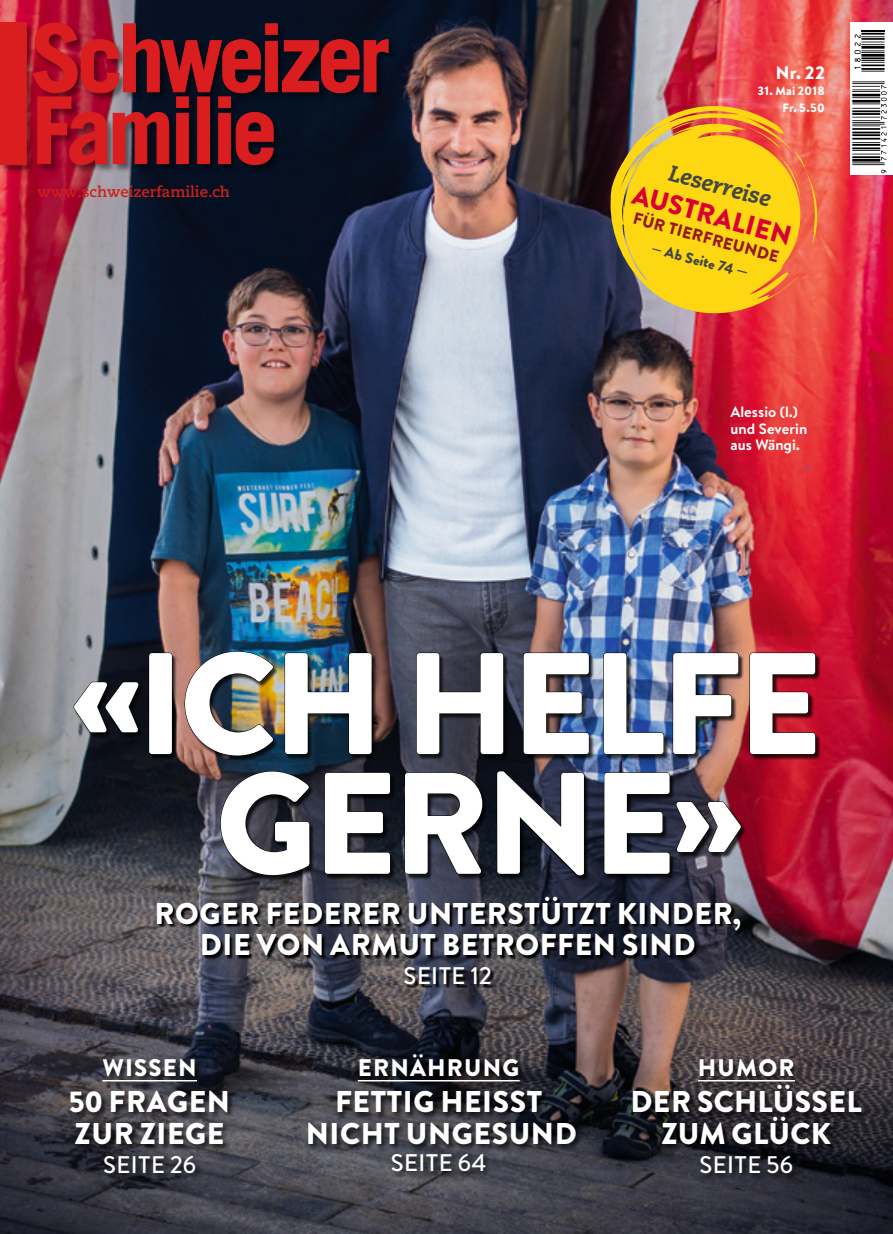
<style>
.page{position:relative;width:893px;height:1234px;background:#fff}
.page>*{position:absolute;margin:0;border:0;box-sizing:border-box;transform-origin:0 0}
.COVER_Headline_100_x{font:900 144.15px/119.7px "Brandon Grotesque";letter-spacing:-.03em;color:#fff;text-align:center}
.COVER_Anriss_Text_Br{font:900 30px/31.5px "Brandon Grotesque";letter-spacing:.02em;color:#fff;text-align:center}
._100_kl_Headline_Brd{font:900 27px "Brandon Grotesque";color:#d90036}
.COVER_Anriss_Seite_B{font:500 24px "Brandon Text";letter-spacing:.02em;color:#fff}
.COVER_Anriss_Titel_B{font:900 24px "Brandon Grotesque";letter-spacing:.05em;color:#fff}
.COVER_Anriss_Text_Br-2{font:500 24px "Brandon Text";letter-spacing:.02em;color:#fff}
._150_Autor_am_Schlus{font:22.5px "Caecilia Heavy Italic Os F";color:#444743}
.COVER_Ausgabe_Brd_x0{font:900 18px "Brandon Text";color:#fff}
._100_kl_Headline_Brd-2{font:900 16.5px "Brandon Grotesque";color:#931a20}
._300_Legende_10pt_x1{font:700 15px/16.5px "Brandon Text";color:#fff}
.COVER_Internetlink_x{font:700 15px "Caecilia";color:#d11f1a}
._100_kl_Headline_Brd-3{font:900 15px "Brandon Grotesque";color:#444743}
.COVER_Ausgabe_Brd_x0-2{font:900 12px "Brandon Text";letter-spacing:.025em;color:#fff}
.s1{font-size:13.5px}
</style>
<div class="page">
<img style="left:0;top:0;width:893px;height:1233px">
<div style="left:0;top:22px;width:398px;height:152px;background:#000;opacity:.45"></div>
<svg style="left:32px;top:22px;width:357px;height:143px;background:#731723"></svg>
<div style="left:0;top:22px;width:27px;height:143px;background:#da1d1e"></div>
<div style="left:74px;top:651px;width:747px;height:229px;background:#000;opacity:.75"></div>
<svg style="left:74px;top:681px;width:65px;height:52px;background:#212327"></svg>
<div style="left:149px;top:652px;width:23px;height:102px;border:1px solid #000;border-radius:3px"></div>
<img style="left:184px;top:650px;width:90px;height:106px">
<img style="left:284px;top:652px;width:88px;height:102px">
<svg style="left:416px;top:652px;width:88px;height:102px;background:#1c1c24"></svg>
<img style="left:523px;top:652px;width:67px;height:102px">
<img style="left:603px;top:652px;width:61px;height:102px">
<img style="left:672px;top:652px;width:67px;height:102px">
<svg style="left:749px;top:652px;width:67px;height:102px;background:#580c15"></svg>
<svg style="left:220px;top:770px;width:90px;height:105px;background:#1e1f26"></svg>
<svg style="left:324px;top:771px;width:67px;height:103px;background:#111217"></svg>
<svg style="left:404px;top:771px;width:79px;height:103px;background:#1b1c23"></svg>
<svg style="left:496px;top:770px;width:89px;height:105px;background:#10121c"></svg>
<svg style="left:603px;top:771px;width:67px;height:103px;background:#131621"></svg>
<svg style="left:676px;top:801px;width:65px;height:51px;background:#2b212a"></svg>
<svg style="left:158px;top:897px;width:586px;height:90px;background:#36363f"></svg>
<div style="left:306px;top:1052px;width:277px;height:126px;background:#000;opacity:.75"></div>
<hr style="left:358px;top:1079px;width:162px;height:2px;background:#fff">
<div style="left:69px;top:1056px;width:166px;height:124px;background:#000;opacity:.75"></div>
<hr style="left:102px;top:1079px;width:95px;height:2px;background:#fff">
<div style="left:631px;top:1056px;width:238px;height:124px;background:#000;opacity:.75"></div>
<hr style="left:698px;top:1079px;width:97px;height:2px;background:#fff">
<div style="left:850px;top:23px;width:43px;height:152px;background:#fff"></div>
<hr style="left:852px;top:164px;width:33px;height:1px;background:#000">
<hr style="left:852px;top:162px;width:33px;height:1px;background:#000">
<hr style="left:852px;top:159px;width:28px;height:3px;background:#000">
<hr style="left:852px;top:83px;width:33px;height:1px;background:#000">
<hr style="left:852px;top:81px;width:33px;height:1px;background:#000">
<svg style="left:881px;top:170px;width:6px;height:3px"></svg>
<svg style="left:852px;top:85px;width:35px;height:75px"></svg>
<svg style="left:854px;top:34px;width:31px;height:38px"></svg>
<hr style="left:861px;top:33px;width:24px;height:2px;background:#000">
<hr style="left:861px;top:30px;width:24px;height:2px;background:#000">
<svg style="left:607px;top:99px;width:212px;height:217px;background:#e1a72b"></svg>
<p class="COVER_Internetlink_x" style="left:37px;top:182px;width:194px">www.schweizerfamilie.ch</p>
<p class="COVER_Ausgabe_Brd_x0" style="left:776px;top:60px;width:50px">Nr. 22</p>
<p class="COVER_Ausgabe_Brd_x0-2" style="left:757px;top:82px;width:69px">31. Mai 2018</p>
<p class="COVER_Ausgabe_Brd_x0-2" style="left:782px;top:99px;width:44px">Fr. 5.50</p>
<p class="_150_Autor_am_Schlus" style="left:673px;top:159px;width:106px;rotate:15deg">Leserreise</p>
<p class="_100_kl_Headline_Brd" style="left:638px;top:175px;width:165px;rotate:15deg">AUSTRALIEN</p>
<p class="_100_kl_Headline_Brd-2" style="left:636px;top:206px;width:152px;rotate:15deg">FÜR TIERFREUNDE</p>
<p class="_100_kl_Headline_Brd-3" style="left:655px;top:237px;width:100px;rotate:15deg"><span class="s1">—</span> Ab Seite 74 —</p>
<p class="_300_Legende_10pt_x1" style="left:730px;top:403px;width:78px">Alessio (l.) und Severin aus Wängi.</p>
<p class="COVER_Headline_100_x" style="left:72px;top:646px;width:752px">«ICH HELFE<br>GERNE»</p>
<p class="COVER_Anriss_Text_Br" style="left:155px;top:897px;width:588px">ROGER FEDERER UNTERSTÜTZT KINDER,<br>DIE VON ARMUT BETROFFEN SIND</p>
<p class="COVER_Anriss_Seite_B" style="left:404px;top:959px;width:90px">SEITE 12</p>
<p class="COVER_Anriss_Titel_B" style="left:102px;top:1050px;width:96px">WISSEN</p>
<p class="COVER_Anriss_Text_Br" style="left:69px;top:1085px;width:163px;text-align:left">50 FRAGEN<br>ZUR ZIEGE</p>
<p class="COVER_Anriss_Seite_B" style="left:103px;top:1147px;width:95px">SEITE 26</p>
<p class="COVER_Anriss_Titel_B" style="left:358px;top:1050px;width:163px">ERNÄHRUNG</p>
<p class="COVER_Anriss_Text_Br" style="left:306px;top:1085px;width:273px">FETTIG HEISST<br>NICHT UNGESUND</p>
<p class="COVER_Anriss_Text_Br-2" style="left:391px;top:1145px;width:98px">SEITE 64</p>
<p class="COVER_Anriss_Titel_B" style="left:698px;top:1050px;width:98px">HUMOR</p>
<p class="COVER_Anriss_Text_Br" style="left:631px;top:1085px;width:233px">DER SCHLÜSSEL<br>ZUM GLÜCK</p>
<p class="COVER_Anriss_Seite_B" style="left:699px;top:1147px;width:96px">SEITE 56</p>
</div>
